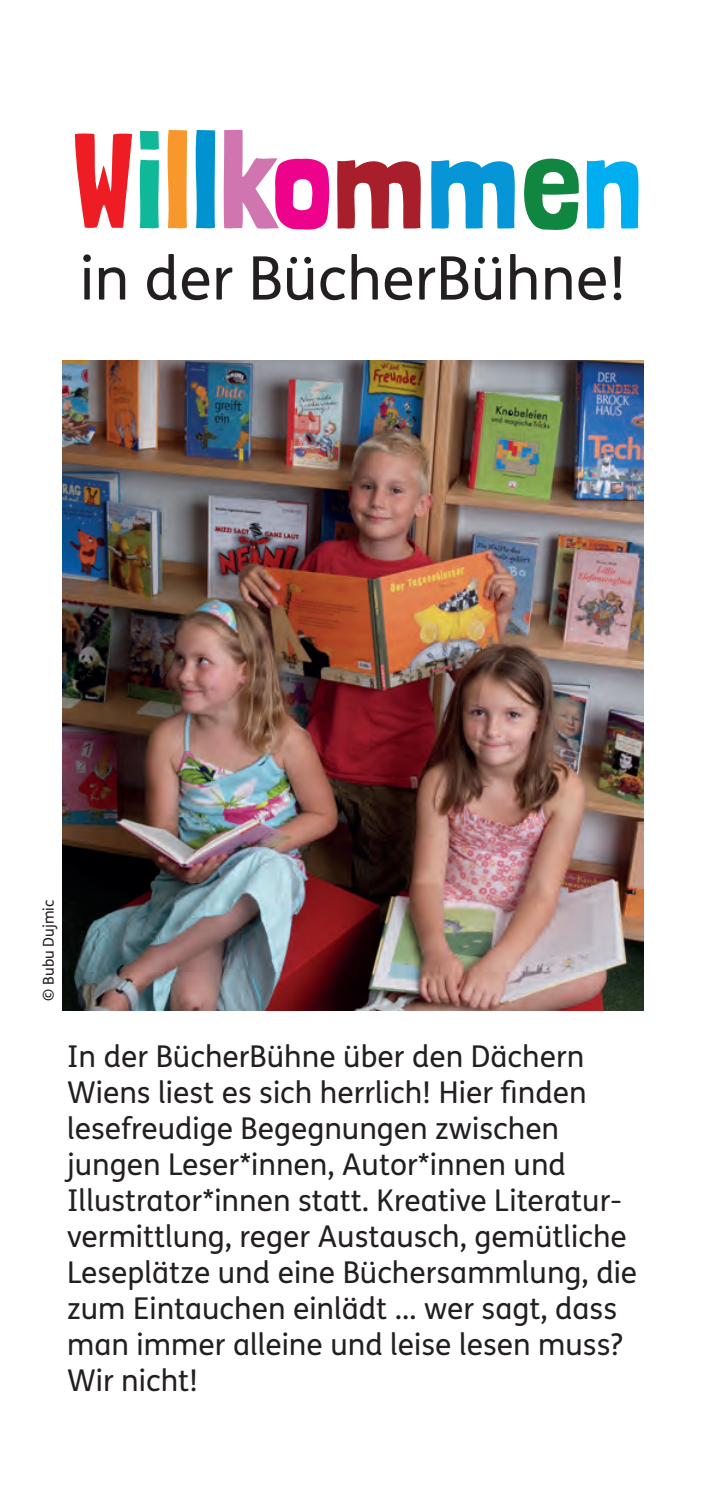
<style>
.page{position:relative;width:709px;height:1489px;background:#fff}
.page>*{position:absolute;margin:0;border:0;box-sizing:border-box;transform-origin:0 0}
.t1{font:135px "Londrina Solid";color:#ee1d23}
.t2{font:60px "FS Me Pro";color:#231f20}
.t3{font:30px/36px "FS Me Pro";color:#231f20}
.t4{font:15px "FS Me Pro";color:#231f20}
.s1{color:#0eb898}
.s2{color:#f7972c}
.s3{color:#0093d0}
.s4{color:#d175b0}
.s5{color:#ed028c}
.s6{color:#a91e2b}
.s7{color:#0696d7}
.s8{color:#118641}
.s9{color:#00aeef}
</style>
<div class="page">
<img style="left:63px;top:360px;width:581px;height:650px">
<h1 class="t1" style="left:72px;top:102px;width:574px">W<span class="s1">i</span><span class="s2">l</span><span class="s3">l</span><span class="s4">k</span><span class="s5">o</span><span class="s6">m</span><span class="s7">m</span><span class="s8">e</span><span class="s9">n</span></h1>
<h2 class="t2" style="left:80px;top:237px;width:548px">in der BücherBühne!</h2>
<p class="t4" style="left:38px;top:1000px;width:102px;rotate:-90deg">© Bubu Dujmic</p>
<p class="t3" style="left:67px;top:1037px;width:571px">In der BücherBühne über den Dächern Wiens liest es sich herrlich! Hier finden lesefreudige Begegnungen zwischen jungen Leser*innen, Autor*innen und Illustrator*innen statt. Kreative Literatur&shy;vermittlung, reger Austausch, gemütliche Leseplätze und eine Büchersammlung, die zum Eintauchen einlädt … wer sagt, dass man immer alleine und leise lesen muss?<br>Wir nicht!</p>
</div>
